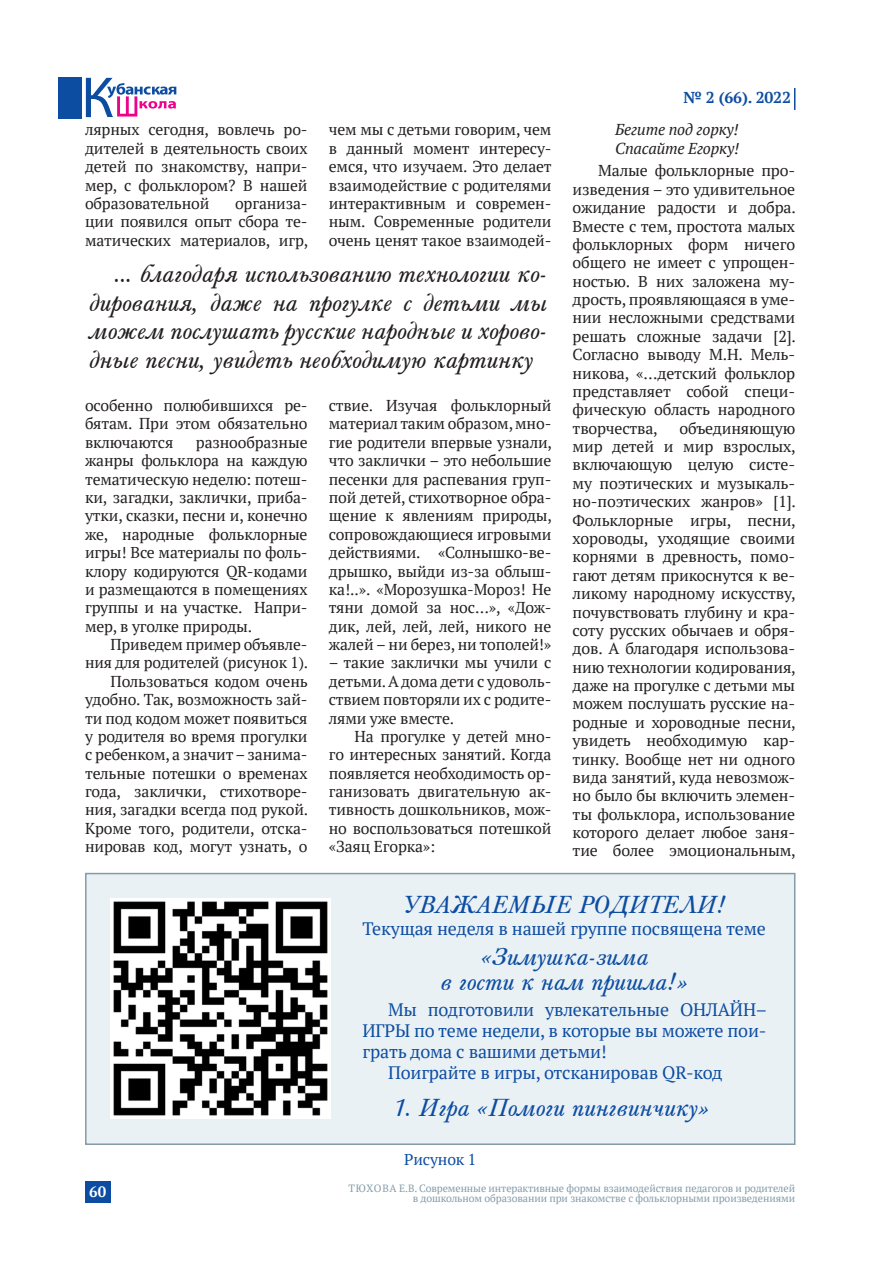
<style>
.page{position:relative;width:893px;height:1263px;background:#fff}
.page>*{position:absolute;margin:0;border:0;box-sizing:border-box;transform-origin:0 0}
.цитата_в_тексте{font:italic 25.5px/28.5px "Baskerville AZPS Normal";letter-spacing:-.01em;color:#231f20;text-align:justify}
.цитата_в_тексте-2{font:italic 25.5px/25.5px "Baskerville AZPS Normal";letter-spacing:-.01em;color:#0d4da1;text-align:center}
.основной{font:18px/21px "PT Serif";letter-spacing:-.01em;color:#0d4da1;text-align:justify}
.основной-2{font:15.75px/18.3px "PT Serif";letter-spacing:-.01em;color:#231f20;text-align:justify}
.основной-3{font:italic 15.75px "PT Serif";letter-spacing:-.01em;color:#231f20}
.t1{font:700 15.75px "PT Serif";letter-spacing:-.01em;color:#0d4da1}
.подрисуночный_с{font:15.75px "PT Serif";letter-spacing:-.01em;color:#0d4da1}
.t2{font:700 15px "PT Serif";color:#fff}
.основной-4{font:10.5px/10.5px "PT Serif";letter-spacing:-.01em;color:#839ca9;text-align:right}
</style>
<div class="page">
<svg style="left:86px;top:78px;width:90px;height:39px"></svg>
<div style="left:85px;top:1182px;width:26px;height:21px;background:#0d4da1"></div>
<svg style="left:794px;top:88px;width:1px;height:22px"></svg>
<div style="left:58px;top:78px;width:23px;height:41px;background:#0d4da1"></div>
<div style="left:85px;top:873px;width:710px;height:272px;background:#eaf1f5;border:2px solid #839ca9"></div>
<img style="left:111px;top:898px;width:220px;height:220px">
<p class="t1" style="left:683px;top:87px;width:109px">№ 2 (66). 2022</p>
<p class="основной-3" style="left:615px;top:120px;width:125px">Бегите под горку!</p>
<p class="основной-3" style="left:615px;top:138px;width:126px">Спасайте Егорку!</p>
<p class="основной-2" style="left:573px;top:162px;width:225px;text-indent:26px">Малые фольклорные про&shy;изведения – это удивительное ожидание радости и добра.<br>Вместе с тем, простота малых фольклорных форм ничего общего не имеет с упрощен&shy;ностью. В них заложена му&shy;дрость, проявляющаяся в уме&shy;нии несложными средствами решать сложные задачи [2].<br>Согласно выводу М.Н. Мель&shy;никова, «…детский фольклор представляет собой специ&shy;фическую область народного творчества,</p>
<p class="основной-2" style="left:85px;top:121px;width:224px">лярных сегодня, вовлечь ро&shy;дителей в деятельность своих детей по знакомству, напри&shy;мер, с фольклором? В нашей образовательной</p>
<p class="основной-2" style="left:329px;top:121px;width:224px">чем мы с детьми говорим, чем в данный момент интересу&shy;емся, что изучаем. Это делает взаимодействие с родителями интерактивным и современ&shy;ным. Современные родители очень ценят такое взаимодей-</p>
<p class="основной-2" style="left:85px;top:194px;width:225px;text-indent:150px">организа&shy;ции появился опыт сбора те&shy;матических материалов, игр,</p>
<p class="цитата_в_тексте" style="left:89px;top:260px;width:459px;text-indent:26px">... благодаря использованию технологии ко&shy;дирования, даже на прогулке с детьми мы можем послушать русские народные и хорово&shy;дные песни, увидеть необходимую картинку</p>
<p class="основной-2" style="left:85px;top:396px;width:224px">особенно полюбившихся ре&shy;бятам. При этом обязательно включаются</p>
<p class="основной-2" style="left:329px;top:396px;width:225px;text-align:left">ствие. Изучая фольклорный материал таким образом, мно&shy;гие родители впервые узнали, что заклички – это небольшие песенки для распевания груп&shy;пой детей, стихотворное обра&shy;щение к явлениям природы, сопровождающиеся игровыми действиями. «Солнышко-ве&shy;дрышко, выйди из-за облыш&shy;ка!..». «Морозушка-Мороз! Не тяни домой за нос…», «Дож&shy;дик, лей, лей, лей, никого не жалей – ни берез, ни тополей!»</p>
<p class="основной-2" style="left:329px;top:653px;width:224px">– такие заклички мы учили с детьми. А дома дети с удоволь&shy;ствием повторяли их с родите&shy;лями уже вместе.</p>
<p class="основной-2" style="left:329px;top:727px;width:224px;text-indent:26px">На прогулке у детей мно&shy;го интересных занятий. Когда появляется необходимость ор&shy;ганизовать двигательную ак&shy;тивность дошкольников, мож&shy;но воспользоваться потешкой «Заяц Егорка»:</p>
<p class="основной-2" style="left:573px;top:419px;width:225px;text-indent:107px">объединяющую мир детей и мир взрослых, включающую целую систе&shy;му поэтических и музыкаль&shy;но-поэтических жанров» [1].<br>Фольклорные игры, песни, хороводы, уходящие своими корнями в древность, помо&shy;гают детям прикоснутся к ве&shy;ликому народному искусству, почувствовать глубину и кра&shy;соту русских обычаев и обря&shy;дов. А благодаря использова&shy;нию технологии кодирования, даже на прогулке с детьми мы можем послушать русские на&shy;родные и хороводные песни, увидеть необходимую кар&shy;тинку. Вообще нет ни одного вида занятий, куда невозмож&shy;но было бы включить элемен&shy;ты фольклора, использование которого делает любое заня&shy;тие более эмоциональным,</p>
<p class="цитата_в_тексте-2" style="left:403px;top:891px;width:325px">УВАЖАЕМЫЕ РОДИТЕЛИ!</p>
<p class="основной" style="left:362px;top:918px;width:405px">Текущая неделя в нашей группе посвящена теме</p>
<p class="цитата_в_тексте-2" style="left:441px;top:944px;width:249px">«Зимушка-зима<br>в гости к нам пришла!»</p>
<p class="основной" style="left:362px;top:998px;width:406px;text-indent:26px">Мы подготовили увлекательные ОНЛАЙН– ИГРЫ по теме недели, в которые вы можете пои&shy;грать дома с вашими детьми!</p>
<p class="основной" style="left:388px;top:1061px;width:336px">Поиграйте в игры, отсканировав QR-код</p>
<p class="цитата_в_тексте-2" style="left:392px;top:1095px;width:319px">1. Игра «Помоги пингвинчику»</p>
<p class="подрисуночный_с" style="left:404px;top:1149px;width:74px">Рисунок 1</p>
<p class="основной-2" style="left:85px;top:433px;width:224px;text-indent:111px">разнообразные жанры фольклора на каждую тематическую неделю: потеш&shy;ки, загадки, заклички, приба&shy;утки, сказки, песни и, конечно же, народные фольклорные игры! Все материалы по фоль&shy;клору кодируются QR-кодами и размещаются в помещениях группы и на участке. Напри&shy;мер, в уголке природы.</p>
<p class="основной-2" style="left:85px;top:635px;width:225px;text-align:right">Приведем пример объявле&shy;ния для родителей (рисунок 1).</p>
<p class="основной-2" style="left:85px;top:672px;width:225px;text-indent:26px">Пользоваться кодом очень удобно. Так, возможность зай&shy;ти под кодом может появиться у родителя во время прогулки с ребенком, а значит – занима&shy;тельные потешки о временах года, заклички, стихотворе&shy;ния, загадки всегда под рукой.<br>Кроме того, родители, отска&shy;нировав код, могут узнать, о</p>
<p class="t2" style="left:89px;top:1182px;width:18px">60</p>
<p class="основной-4" style="left:349px;top:1183px;width:448px">ТЮХОВА Е.В. Современные интерактивные формы взаимодействия педагогов и родителей в дошкольном образовании при знакомстве с фольклорными произведениями</p>
</div>
